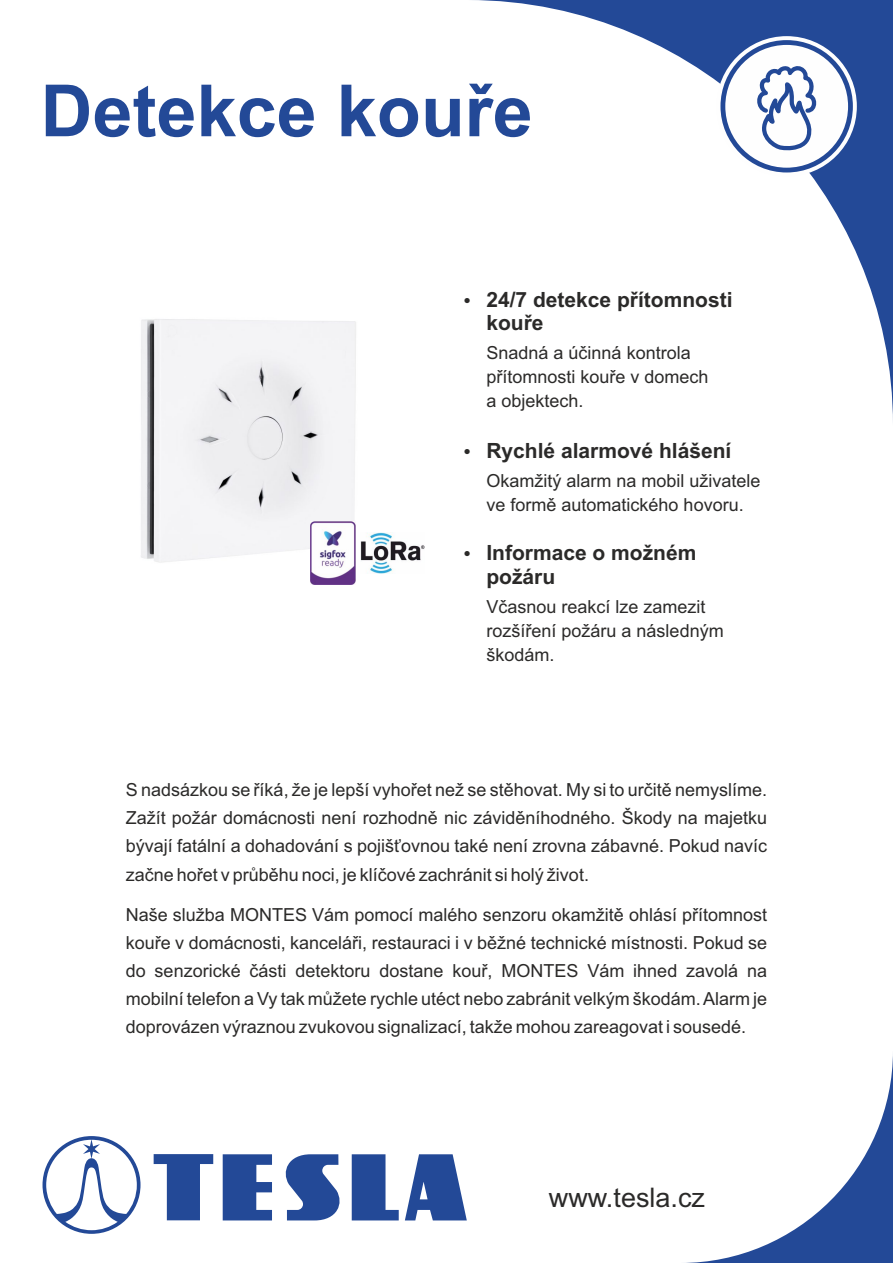
<style>
.page{position:relative;width:893px;height:1263px;background:#fff}
.page>*{position:absolute;margin:0;border:0;box-sizing:border-box;transform-origin:0 0}
.t1{font:700 72px "Arial";color:#234997}
.t2{font:27px "Arial";color:#2b2a29}
.t3{font:700 21px/23.4px "Arial";color:#2b2a29}
.t4{font:18px/28.2px "Arial";color:#2b2a29}
</style>
<div class="page">
<svg style="left:473px;top:0;width:420px;height:420px"></svg>
<svg style="left:686px;top:1056px;width:207px;height:207px"></svg>
<svg style="left:352px;top:1154px;width:47px;height:66px"></svg>
<svg style="left:405px;top:1154px;width:62px;height:66px"></svg>
<svg style="left:223px;top:1154px;width:49px;height:66px"></svg>
<svg style="left:285px;top:1154px;width:55px;height:66px"></svg>
<svg style="left:154px;top:1154px;width:59px;height:66px"></svg>
<svg style="left:43px;top:1136px;width:98px;height:98px"></svg>
<svg style="left:716px;top:36px;width:141px;height:140px"></svg>
<svg style="left:720px;top:40px;width:133px;height:132px"></svg>
<svg style="left:753px;top:63px;width:65px;height:89px"></svg>
<img style="left:141px;top:319px;width:220px;height:254px">
<img style="left:361px;top:533px;width:63px;height:40px">
<img style="left:310px;top:521px;width:45px;height:64px">
<h1 class="t1" style="left:41px;top:84px;width:494px">Detekce kouře</h1>
<p class="t3" style="left:486px;top:289px;width:248px">24/7 detekce přítomnosti kouře</p>
<p class="t4" style="left:487px;top:342px;width:224px;line-height:24.2px">Snadná a účinná kontrola přítomnosti kouře v domech a objektech.</p>
<p class="t3" style="left:486px;top:441px;width:247px">Rychlé alarmové hlášení</p>
<p class="t4" style="left:487px;top:471px;width:276px;line-height:24.2px">Okamžitý alarm na mobil uživatele ve formě automatického hovoru.</p>
<p class="t3" style="left:486px;top:543px;width:212px">Informace o možném požáru</p>
<p class="t4" style="left:487px;top:596px;width:239px;line-height:24.2px">Včasnou reakcí lze zamezit rozšíření požáru a následným škodám.</p>
<p class="t4" style="left:126px;top:777px;width:643px;text-align:justify">S nadsázkou se říká, že je lepší vyhořet než se stěhovat. My si to určitě nemyslíme.<br>Zažít požár domácnosti není rozhodně nic záviděníhodného. Škody na majetku bývají fatální a dohadování s pojišťovnou také není zrovna zábavné. Pokud navíc začne hořet v průběhu noci, je klíčové zachránit si holý život.</p>
<p class="t4" style="left:126px;top:902px;width:643px;text-align:justify">Naše služba MONTES Vám pomocí malého senzoru okamžitě ohlásí přítomnost kouře v domácnosti, kanceláři, restauraci i v běžné technické místnosti. Pokud se do senzorické části detektoru dostane kouř, MONTES Vám ihned zavolá na mobilní telefon a Vy tak můžete rychle utéct nebo zabránit velkým škodám. Alarm je doprovázen výraznou zvukovou signalizací, takže mohou zareagovat i sousedé.</p>
<h2 class="t2" style="left:549px;top:1187px;width:158px">www.tesla.cz</h2>
</div>
